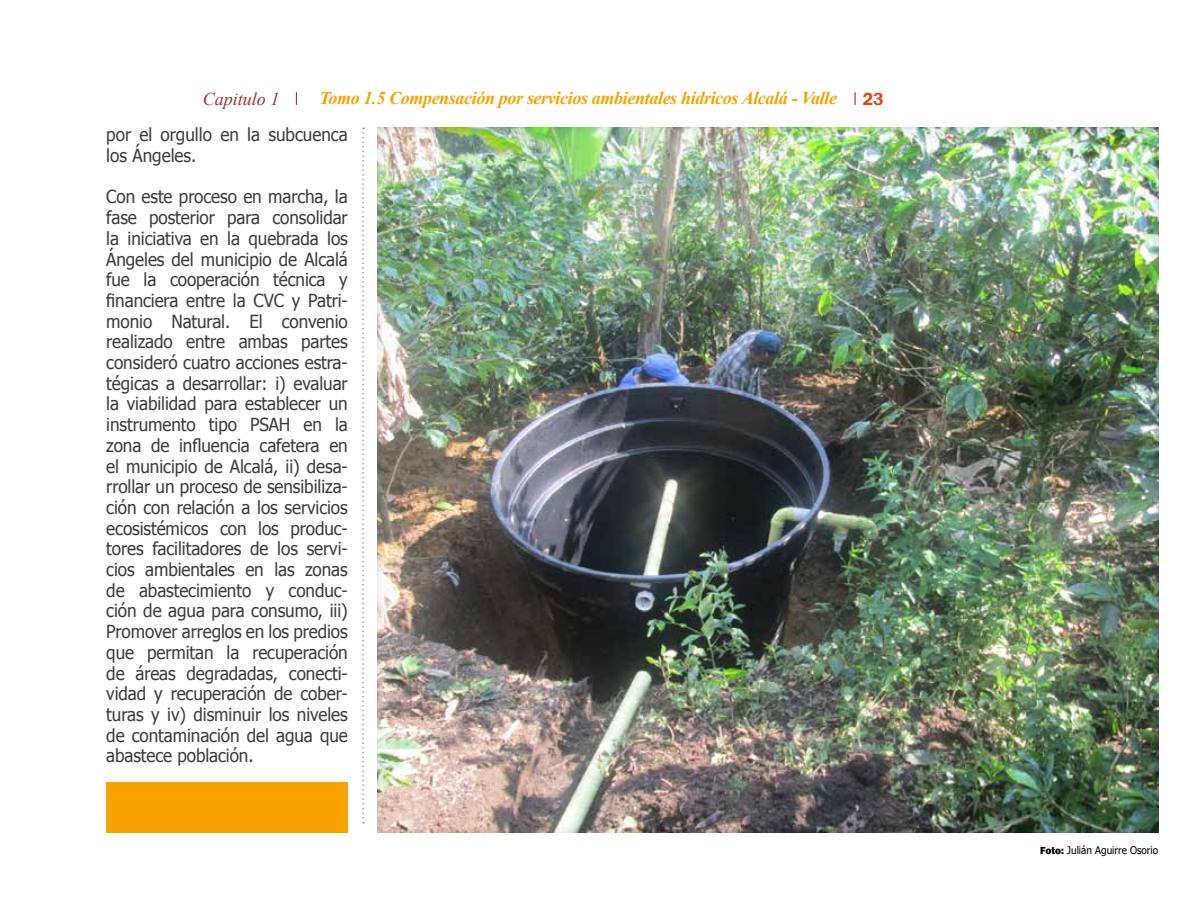
<style>
.page{position:relative;width:1188px;height:918px;background:#fff}
.page>*{position:absolute;margin:0;border:0;box-sizing:border-box;transform-origin:0 0}
.t1{font:18px/20.7px "Tahoma";letter-spacing:-.005em;color:#3c3c3b;scale:.95 1}
.t2{font:italic 700 18px "Times New Roman";letter-spacing:-.02em;color:#f7a400}
.t3{font:italic 18px "Times New Roman";color:#99332d}
.t4{font:600 18px "Franklin Gothic";color:#e04812}
.t5{font:10.5px "Tahoma";color:#000;scale:.95 1}
.s1{font-family:"Franklin Gothic";font-weight:800}
</style>
<div class="page">
<svg style="left:855px;top:92px;width:1px;height:13px"></svg>
<svg style="left:296px;top:92px;width:1px;height:13px"></svg>
<div style="left:106px;top:782px;width:242px;height:51px;background:#f7a400"></div>
<svg style="left:362px;top:128px;width:1px;height:696px"></svg>
<div style="left:363px;top:116px;width:808px;height:718px;background:#000;opacity:.14"></div>
<p class="t3" style="left:203px;top:86px;width:78px">Capitulo 1</p>
<p class="t2" style="left:320px;top:86px;width:519px">Tomo 1.5 Compensación por servicios ambientales hídricos Alcalá - Valle</p>
<p class="t4" style="left:863px;top:88px;width:23px">23</p>
<p class="t1" style="left:106px;top:125px;width:256px">por el orgullo en la subcuenca los Ángeles.</p>
<p class="t1" style="left:106px;top:188px;width:256px;text-align:justify">Con este proceso en marcha, la fase posterior para consolidar la iniciativa en la quebrada los Ángeles del municipio de Alcalá fue la cooperación técnica y financiera entre la CVC y Patri&shy;monio Natural. El convenio realizado entre ambas partes consideró cuatro acciones estra&shy;tégicas a desarrollar: i) evaluar la viabilidad para establecer un instrumento tipo PSAH en la zona de influencia cafetera en el municipio de Alcalá, ii) desa&shy;rrollar un proceso de sensibiliza&shy;ción con relación a los servicios ecosistémicos con los produc&shy;tores facilitadores de los servi&shy;cios ambientales en las zonas de abastecimiento y conduc&shy;ción de agua para consumo, iii)<br>Promover arreglos en los predios que permitan la recuperación de áreas degradadas, conecti&shy;vidad y recuperación de cober&shy;turas y iv) disminuir los niveles de contaminación del agua que abastece población.</p>
<p class="t5" style="left:1040px;top:843px;width:126px"><span class="s1">Foto:</span> Julián Aguirre Osorio</p>
</div>
